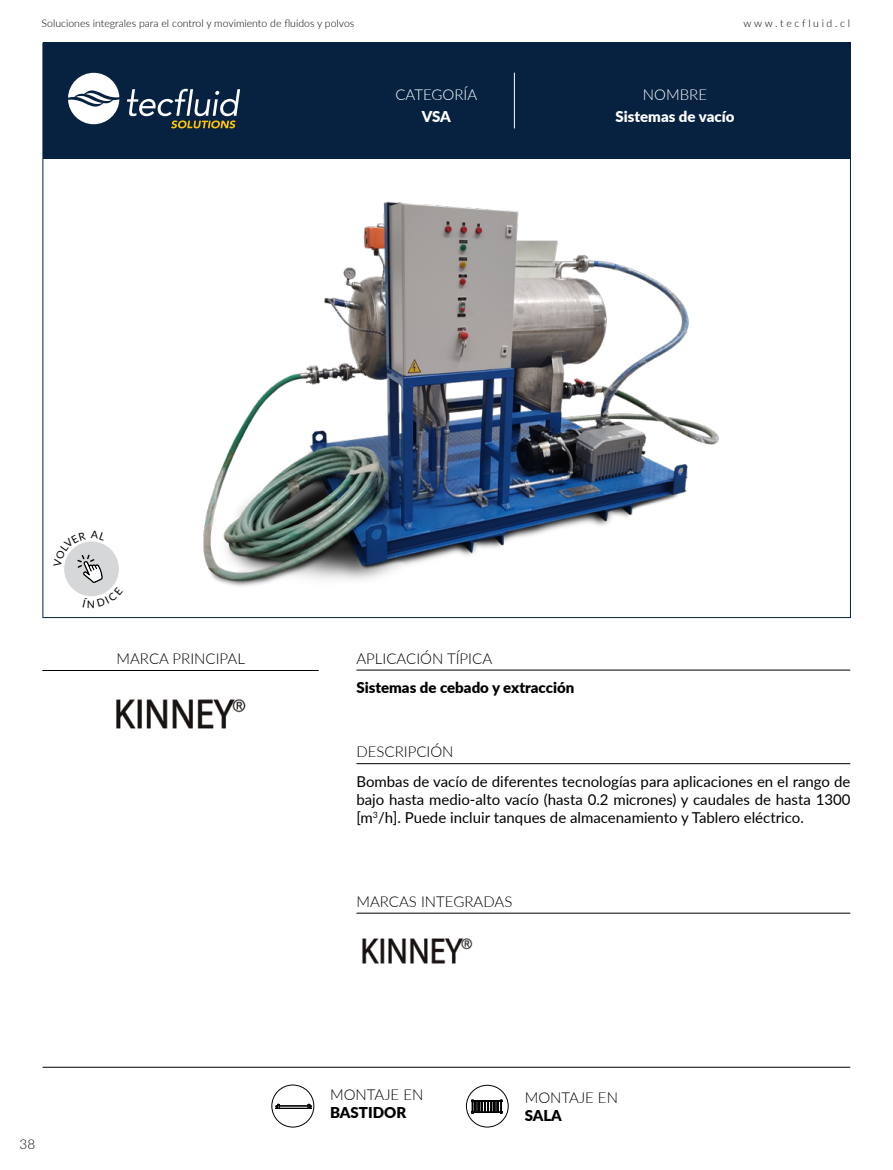
<style>
.page{position:relative;width:893px;height:1170px;background:#fff}
.page>*{position:absolute;margin:0;border:0;box-sizing:border-box;transform-origin:0 0}
.t1{font:15px/18px "Lato";color:#000;text-align:justify}
.t2{font:300 15px "Lato";color:#000}
.t3{font:900 15px "Lato";color:#000}
.t4{font:900 15px "Lato";color:#fff}
.t5{font:300 15px "Lato";color:#fff}
.t6{font:300 13.5px "Lato";color:#000}
.t7{font:300 10.5px "Lato";color:#000}
.t8{font:300 10.5px "Lato";letter-spacing:.25em;color:#000}
</style>
<div class="page">
<img style="left:203px;top:201px;width:516px;height:386px">
<div style="left:43px;top:43px;width:808px;height:116px;background:#072241"></div>
<hr style="left:42px;top:670px;width:277px;height:1px;background:#000">
<hr style="left:356px;top:669px;width:494px;height:1px;background:#000">
<hr style="left:356px;top:763px;width:494px;height:1px;background:#000">
<hr style="left:356px;top:912px;width:494px;height:1px;background:#000">
<hr style="left:43px;top:1066px;width:807px;height:1px;background:#000">
<hr style="left:514px;top:73px;width:1px;height:55px;background:#fff">
<svg style="left:68px;top:73px;width:51px;height:51px"></svg>
<svg style="left:127px;top:89px;width:113px;height:39px"></svg>
<img style="left:116px;top:699px;width:130px;height:30px">
<div style="left:271px;top:1084px;width:43px;height:43px;border:1px solid #020203;border-radius:50%"></div>
<svg style="left:275px;top:1103px;width:37px;height:5px"></svg>
<hr style="left:276px;top:1107px;width:36px;height:1px;background:#000">
<img style="left:362px;top:938px;width:111px;height:26px">
<div style="left:466px;top:1084px;width:43px;height:43px;border:1px solid #020203;border-radius:50%"></div>
<svg style="left:471px;top:1099px;width:31px;height:14px"></svg>
<svg style="left:64px;top:541px;width:55px;height:55px"></svg>
<p class="t7" style="left:42px;top:16px;width:314px">Soluciones integrales para el control y movimiento de fluidos y polvos</p>
<p class="t8" style="left:743px;top:16px;width:108px">www.tecfluid.cl</p>
<p class="t5" style="left:395px;top:84px;width:83px">CATEGORÍA</p>
<p class="t4" style="left:422px;top:105px;width:31px">VSA</p>
<p class="t5" style="left:643px;top:84px;width:66px">NOMBRE</p>
<p class="t4" style="left:615px;top:105px;width:120px">Sistemas de vacío</p>
<p class="t2" style="left:117px;top:648px;width:130px">MARCA PRINCIPAL</p>
<p class="t6" style="left:20px;top:1134px;width:17px">38</p>
<p class="t2" style="left:356px;top:648px;width:137px">APLICACIÓN TÍPICA</p>
<p class="t3" style="left:356px;top:676px;width:219px">Sistemas de cebado y extracción</p>
<p class="t2" style="left:356px;top:741px;width:99px">DESCRIPCIÓN</p>
<p class="t1" style="left:356px;top:771px;width:495px">Bombas de vacío de diferentes tecnologías para aplicaciones en el rango de bajo hasta medio-alto vacío (hasta 0.2 micrones) y caudales de hasta 1300 [m<sup>3</sup>/h]. Puede incluir tanques de almacenamiento y Tablero eléctrico.</p>
<p class="t2" style="left:356px;top:891px;width:157px">MARCAS INTEGRADAS</p>
<p class="t2" style="left:330px;top:1083px;width:95px">MONTAJE EN</p>
<p class="t3" style="left:330px;top:1100px;width:78px">BASTIDOR</p>
<p class="t2" style="left:525px;top:1087px;width:95px">MONTAJE EN</p>
<p class="t3" style="left:525px;top:1104px;width:39px">SALA</p>
</div>
